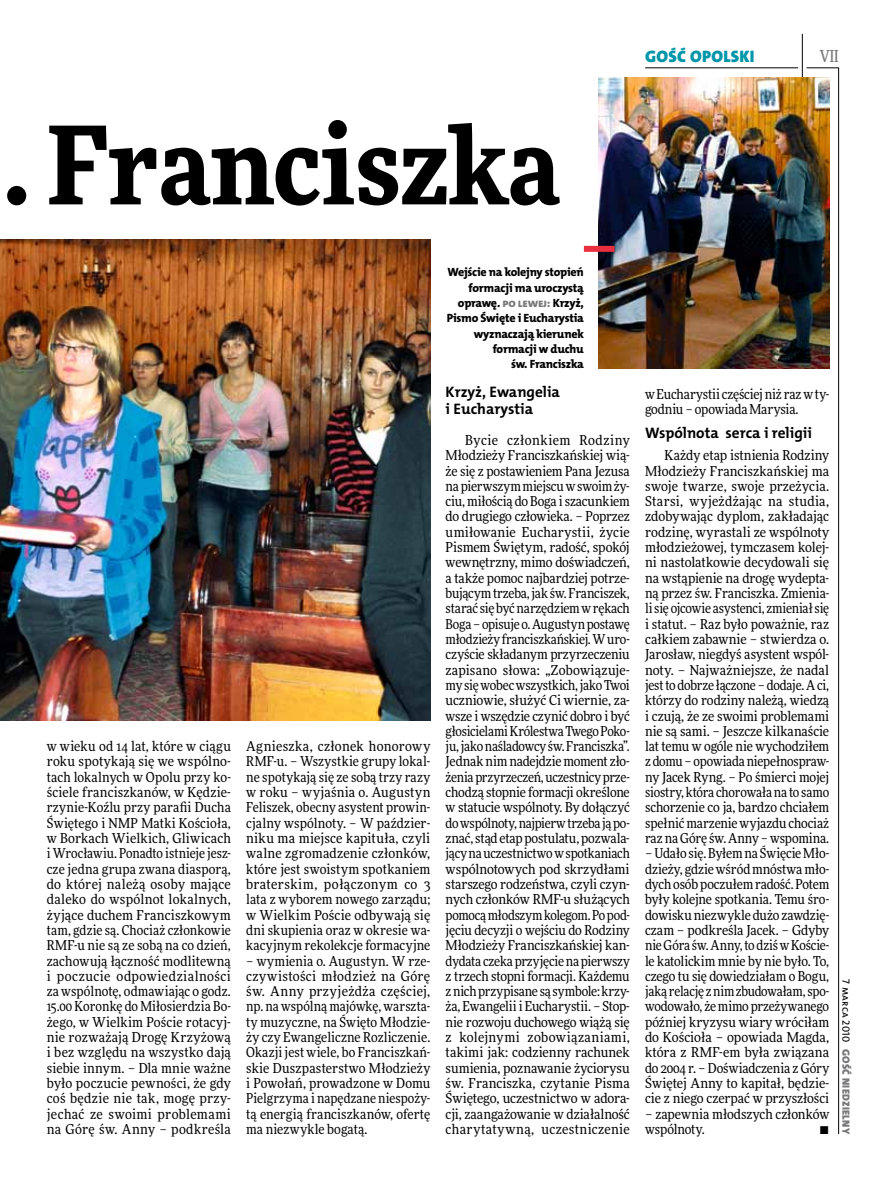
<style>
.page{position:relative;width:893px;height:1191px;background:#fff}
.page>*{position:absolute;margin:0;border:0;box-sizing:border-box;transform-origin:0 0}
.t1{font:900 108px "Freeday Narrow";letter-spacing:-.005em;color:#000}
.t2{font:16.65px "The Mix HP9 Blk";letter-spacing:.02em;color:#0096aa}
.t3{font:500 16.5px "Freeday Narrow";color:#787779;scale:.9 1}
.t4{font:15.3px/17.7px "The Mix HP7 Bld";letter-spacing:-.005em;color:#000}
.t5{font:13.65px/15.3px "Freeday Narrow News";letter-spacing:.005em;color:#000;text-align:justify}
.t6{font:12px/15.3px "The Mix HP8 Ex Bld";letter-spacing:-.02em;color:#000;text-align:right}
.t7{font:10.5px "The Mix HP9 Blk";letter-spacing:.025em;color:#787779}
.t8{font:10.5px "The Mix HP5 Plain";color:#000}
.s1{color:#787779}
</style>
<div class="page">
<hr style="left:806px;top:68px;width:33px;height:1px;background:#000">
<hr style="left:645px;top:68px;width:153px;height:1px;background:#000">
<hr style="left:838px;top:68px;width:1px;height:1066px;background:#000">
<hr style="left:802px;top:34px;width:1px;height:43px;background:#000">
<img style="left:0;top:239px;width:430px;height:481px">
<img style="left:598px;top:77px;width:231px;height:291px">
<div style="left:584px;top:246px;width:30px;height:6px;background:#e92f3f"></div>
<h1 class="t1" style="left:3px;top:95px;width:558px">. Franciszka</h1>
<p class="t2" style="left:645px;top:46px;width:111px">GOŚĆ OPOLSKI</p>
<p class="t3" style="left:820px;top:46px;width:22px">VII</p>
<p class="t5" style="left:47px;top:738px;width:186px">w wieku od 14 lat, które w ciągu roku spotykają się we wspólno&shy;tach lokalnych w Opolu przy ko&shy;ściele franciszkanów, w Kędzie&shy;rzynie-Koźlu przy parafii Ducha Świętego i NMP Matki Kościoła, w Borkach Wielkich, Gliwicach i Wrocławiu. Ponadto istnieje jesz&shy;cze jedna grupa zwana diasporą, do której należą osoby mające daleko do wspólnot lokalnych, żyjące duchem Franciszkowym tam, gdzie są. Chociaż członkowie RMF-u nie są ze sobą na co dzień, zachowują łączność modlitewną i poczucie odpowiedzialności za wspólnotę, odmawiając o godz.<br>15.00 Koronkę do Miłosierdzia Bo&shy;żego, w Wielkim Poście rotacyj&shy;nie rozważają Drogę Krzyżową i bez względu na wszystko dają siebie innym. – Dla mnie ważne było poczucie pewności, że gdy coś będzie nie tak, mogę przy&shy;jechać ze swoimi problemami na Górę św. Anny – podkreśla</p>
<p class="t5" style="left:246px;top:738px;width:186px">Agnieszka, członek honorowy RMF-u. – Wszystkie grupy lokal&shy;ne spotykają się ze sobą trzy razy w roku – wyjaśnia o. Augustyn Feliszek, obecny asystent prowin&shy;cjalny wspólnoty. – W paździer&shy;niku ma miejsce kapituła, czyli walne zgromadzenie członków, które jest swoistym spotkaniem braterskim, połączonym co 3 lata z wyborem nowego zarządu; w Wielkim Poście odbywają się dni skupienia oraz w okresie wa&shy;kacyjnym rekolekcje formacyjne</p>
<p class="t5" style="left:246px;top:953px;width:186px">– wymienia o. Augustyn. W rze&shy;czywistości młodzież na Górę św. Anny przyjeżdża częściej, np. na wspólną majówkę, warszta&shy;ty muzyczne, na Święto Młodzie&shy;ży czy Ewangeliczne Rozliczenie.<br>Okazji jest wiele, bo Franciszkań&shy;skie Duszpasterstwo Młodzieży i Powołań, prowadzone w Domu Pielgrzyma i napędzane niespoży&shy;tą energią franciszkanów, ofertę ma niezwykle bogatą.</p>
<p class="t6" style="left:447px;top:265px;width:138px">Wejście na kolejny stopień formacji ma uroczystą oprawę. <span class="s1">po lewej:</span> Krzyż,<br>Pismo Święte i Eucharystia wyznaczają kierunek formacji w duchu<br>św. Franciszka</p>
<p class="t4" style="left:446px;top:383px;width:116px">Krzyż, Ewangelia i Eucharystia</p>
<p class="t5" style="left:446px;top:432px;width:186px;text-indent:20px">Bycie członkiem Rodziny Młodzieży Franciszkańskiej wią&shy;że się z postawieniem Pana Jezusa na pierwszym miejscu w swoim ży&shy;ciu, miłością do Boga i szacunkiem do drugiego człowieka. – Poprzez umiłowanie Eucharystii, życie Pismem Świętym, radość, spokój wewnętrzny, mimo doświadczeń, a także pomoc najbardziej potrze&shy;bującym trzeba, jak św. Franciszek, starać się być narzędziem w rękach Boga – opisuje o. Augustyn postawę młodzieży franciszkańskiej. W uro&shy;czyście składanym przyrzeczeniu zapisano słowa: „Zobowiązuje&shy;my się wobec wszystkich, jako Twoi uczniowie, służyć Ci wiernie, za&shy;wsze i wszędzie czynić dobro i być głosicielami Królestwa Twego Poko&shy;ju, jako naśladowcy św. Franciszka”.<br>Jednak nim nadejdzie moment zło&shy;żenia przyrzeczeń, uczestnicy prze&shy;chodzą stopnie formacji określone w statucie wspólnoty. By dołączyć do wspólnoty, najpierw trzeba ją po&shy;znać, stąd etap postulatu, pozwala&shy;jący na uczestnictwo w spotkaniach wspólnotowych pod skrzydłami starszego rodzeństwa, czyli czyn&shy;nych członków RMF-u służących pomocą młodszym kolegom. Po pod&shy;jęciu decyzji o wejściu do Rodziny Młodzieży Franciszkańskiej kan&shy;dydata czeka przyjęcie na pierwszy z trzech stopni formacji. Każdemu z nich przypisane są symbole: krzy&shy;ża, Ewangelii i Eucharystii. – Stop&shy;nie rozwoju duchowego wiążą się z kolejnymi zobowiązaniami, takimi jak: codzienny rachunek sumienia, poznawanie życiorysu św. Franciszka, czytanie Pisma Świętego, uczestnictwo w adora&shy;cji, zaangażowanie w działalność charytatywną, uczestniczenie</p>
<p class="t5" style="left:645px;top:386px;width:186px">w Eucharystii częściej niż raz w ty&shy;godniu – opowiada Marysia.</p>
<p class="t4" style="left:645px;top:424px;width:168px">Wspólnota serca i religii</p>
<p class="t5" style="left:645px;top:447px;width:186px;text-indent:20px">Każdy etap istnienia Rodziny Młodzieży Franciszkańskiej ma swoje twarze, swoje przeżycia.<br>Starsi, wyjeżdżając na studia, zdobywając dyplom, zakładając rodzinę, wyrastali ze wspólnoty młodzieżowej, tymczasem kolej&shy;ni nastolatkowie decydowali się na wstąpienie na drogę wydepta&shy;ną przez św. Franciszka. Zmienia&shy;li się ojcowie asystenci, zmieniał się i statut. – Raz było poważnie, raz całkiem zabawnie – stwierdza o.<br>Jarosław, niegdyś asystent wspól&shy;noty. – Najważniejsze, że nadal jest to dobrze łączone – dodaje. A ci, którzy do rodziny należą, wiedzą i czują, że ze swoimi problemami nie są sami. – Jeszcze kilkanaście lat temu w ogóle nie wychodziłem z domu – opowiada niepełnospraw&shy;ny Jacek Ryng. – Po śmierci mojej siostry, która chorowała na to samo schorzenie co ja, bardzo chciałem spełnić marzenie wyjazdu chociaż raz na Górę św. Anny – wspomina.</p>
<p class="t5" style="left:645px;top:845px;width:186px">– Udało się. Byłem na Święcie Mło&shy;dzieży, gdzie wśród mnóstwa mło&shy;dych osób poczułem radość. Potem były kolejne spotkania. Temu śro&shy;dowisku niezwykle dużo zawdzię&shy;czam – podkreśla Jacek. – Gdyby nie Góra św. Anny, to dziś w Koście&shy;le katolickim mnie by nie było. To, czego tu się dowiedziałam o Bogu, jaką relację z nim zbudowałam, spo&shy;wodowało, że mimo przeżywanego później kryzysu wiary wróciłam do Kościoła – opowiada Magda, która z RMF-em była związana do 2004 r. – Doświadczenia z Góry Świętej Anny to kapitał, będzie&shy;cie z niego czerpać w przyszłości</p>
<p class="t5" style="left:645px;top:1106px;width:186px">– zapewnia młodszych członków wspólnoty.</p>
<p class="t5" style="left:819px;top:1121px;width:11px">•</p>
<p class="t8" style="left:853px;top:979px;width:64px;rotate:90deg">7 marca 2010</p>
<p class="t7" style="left:853px;top:1049px;width:86px;rotate:90deg">GOŚĆ NIEDZIELNY</p>
</div>
